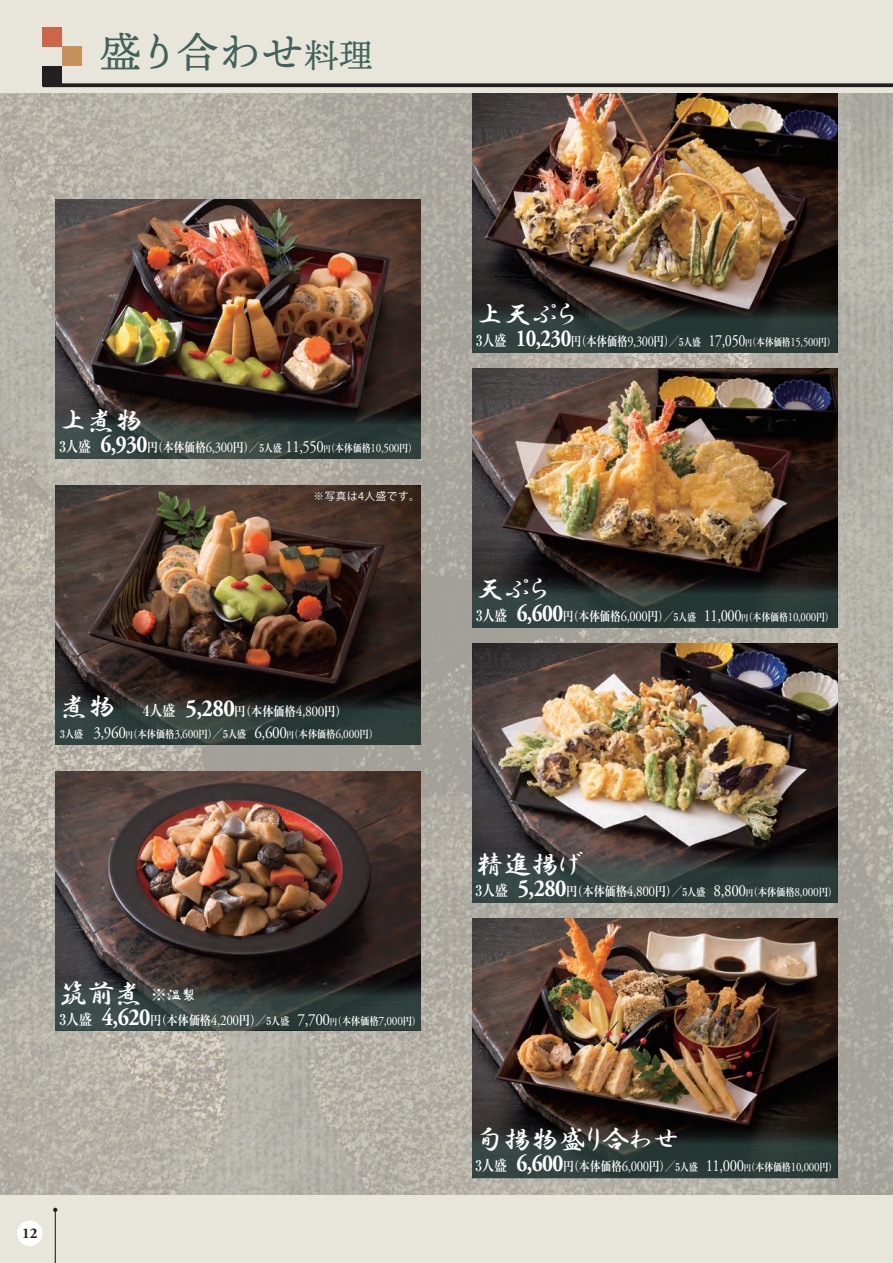
<style>
.page{position:relative;width:893px;height:1263px;background:#e8e5db}
.page>*{position:absolute;margin:0;border:0;box-sizing:border-box;transform-origin:0 0}
.t1{font:42.45px "Ten Mincho";letter-spacing:-.045em;color:#40625b}
.t2{font:27.6px "HGP Gyoshotai";color:#fff}
.t3{font:700 14.85px "Adobe Garamond Pro";color:#231f20}
.t4{font:700 12.75px "Ryumin Pro";color:#fff;scale:.9 1}
.t5{font:700 10.65px "Ryumin Pro";letter-spacing:-.025em;color:#fff;scale:.89 1}
.t6{font:700 10.65px "Ryumin Pro";letter-spacing:-.025em;color:#fff;scale:.86 1}
.t7{font:700 10.65px "Ryumin Pro";letter-spacing:-.025em;color:#fff;scale:.83 1}
.t8{font:700 10.65px "Ryumin Pro";letter-spacing:-.025em;color:#fff;scale:.85 1}
.t9{font:10.65px "Koz Go Pro";letter-spacing:.05em;color:#fff}
.s1{font-size:34.05px}
.s2{font-size:14.85px}
.s3{font-family:"Adobe Garamond Pro";font-size:24.45px}
.s4{font-size:12.75px}
.s5{font-family:"Adobe Garamond Pro";font-weight:400;font-size:14.85px}
.s6{font-family:"Adobe Garamond Pro";font-weight:400;font-size:16.95px}
.s7{font-size:8.55px}
.s8{font-family:"Adobe Garamond Pro";font-weight:400;font-size:12.75px}
.s9{font-family:"HGP Gyoshotai";font-weight:400;font-size:27.6px}
</style>
<div class="page">
<img style="left:0;top:94px;width:893px;height:1101px">
<hr style="left:55px;top:1210px;width:1px;height:53px;background:#231f20">
<svg style="left:53px;top:1208px;width:4px;height:4px"></svg>
<div style="left:17px;top:1220px;width:26px;height:26px;background:#fff;border-radius:50%"></div>
<img style="left:55px;top:771px;width:366px;height:204px">
<img style="left:55px;top:485px;width:366px;height:204px">
<img style="left:472px;top:643px;width:366px;height:205px">
<img style="left:472px;top:94px;width:366px;height:204px">
<img style="left:55px;top:199px;width:366px;height:205px">
<img style="left:472px;top:368px;width:366px;height:205px">
<img style="left:472px;top:918px;width:366px;height:205px">
<svg style="left:472px;top:298px;width:366px;height:55px;background:#2b3633"></svg>
<svg style="left:55px;top:404px;width:366px;height:55px;background:#2e3734"></svg>
<svg style="left:55px;top:689px;width:366px;height:56px;background:#293430"></svg>
<svg style="left:55px;top:975px;width:366px;height:55px;background:#313c39"></svg>
<svg style="left:472px;top:573px;width:366px;height:55px;background:#283330"></svg>
<svg style="left:472px;top:848px;width:366px;height:55px;background:#333d3a"></svg>
<svg style="left:472px;top:1123px;width:366px;height:55px;background:#293430"></svg>
<div style="left:43px;top:66px;width:19px;height:19px;background:#231f20"></div>
<div style="left:62px;top:46px;width:19px;height:20px;background:#c7905f"></div>
<div style="left:43px;top:27px;width:19px;height:19px;background:#cc6648"></div>
<svg style="left:43px;top:83px;width:850px;height:4px;background:#332f2f"></svg>
<h1 class="t1" style="left:99px;top:29px;width:276px">盛り合わせ<span class="s1">料理</span></h1>
<h2 class="t2" style="left:60px;top:406px;width:84px">上煮物</h2>
<p class="t6" style="left:60px;top:440px;width:417px"><span class="s2">3人盛</span> <span class="s3">6,930</span><span class="s4">円（本体価格</span><span class="s5">6,300</span><span class="s4">円）／</span>5人盛 <span class="s6">11,550</span><span class="s7">円</span>（本体価格<span class="s8">10,500</span>円）</p>
<p class="t9" style="left:314px;top:489px;width:108px">※写真は4人盛です。</p>
<p class="t4" style="left:60px;top:701px;width:320px"><span class="s9">煮物</span> <span class="s2">4人盛</span> <span class="s3">5,280</span>円（本体価格<span class="s5">4,800</span>円）</p>
<p class="t5" style="left:60px;top:726px;width:359px">3人盛 <span class="s6">3,960</span><span class="s7">円</span>（本体価格<span class="s8">3,600</span>円）<span class="s4">／</span>5人盛 <span class="s6">6,600</span><span class="s7">円</span>（本体価格<span class="s8">6,000</span>円）</p>
<h2 class="t2" style="left:60px;top:979px;width:138px">筑前煮 <span class="s2">※温製</span></h2>
<p class="t5" style="left:60px;top:1012px;width:408px"><span class="s2">3人盛</span> <span class="s3">4,620</span><span class="s4">円（本体価格</span><span class="s5">4,200</span><span class="s4">円）／</span>5人盛 <span class="s6">7,700</span><span class="s7">円</span>（本体価格<span class="s8">7,000</span>円）</p>
<h3 class="t3" style="left:22px;top:1225px;width:17px">12</h3>
<h2 class="t2" style="left:476px;top:300px;width:101px">上天ぷら</h2>
<p class="t7" style="left:476px;top:334px;width:434px"><span class="s2">3人盛</span> <span class="s3">10,230</span><span class="s4">円（本体価格</span><span class="s5">9,300</span><span class="s4">円）／</span>5人盛 <span class="s6">17,050</span><span class="s7">円</span>（本体価格<span class="s8">15,500</span>円）</p>
<h2 class="t2" style="left:476px;top:575px;width:74px">天ぷら</h2>
<p class="t8" style="left:476px;top:609px;width:422px"><span class="s2">3人盛</span> <span class="s3">6,600</span><span class="s4">円（本体価格</span><span class="s5">6,000</span><span class="s4">円）／</span>5人盛 <span class="s6">11,000</span><span class="s7">円</span>（本体価格<span class="s8">10,000</span>円）</p>
<h2 class="t2" style="left:475px;top:850px;width:109px">精進揚げ</h2>
<p class="t5" style="left:475px;top:884px;width:408px"><span class="s2">3人盛</span> <span class="s3">5,280</span><span class="s4">円（本体価格</span><span class="s5">4,800</span><span class="s4">円）／</span>5人盛 <span class="s6">8,800</span><span class="s7">円</span>（本体価格<span class="s8">8,000</span>円）</p>
<h2 class="t2" style="left:476px;top:1125px;width:205px">旬揚物盛り合わせ</h2>
<p class="t6" style="left:476px;top:1159px;width:422px"><span class="s2">3人盛</span> <span class="s3">6,600</span><span class="s4">円（本体価格</span><span class="s5">6,000</span><span class="s4">円）／</span>5人盛 <span class="s6">11,000</span><span class="s7">円</span>（本体価格<span class="s8">10,000</span>円）</p>
</div>
